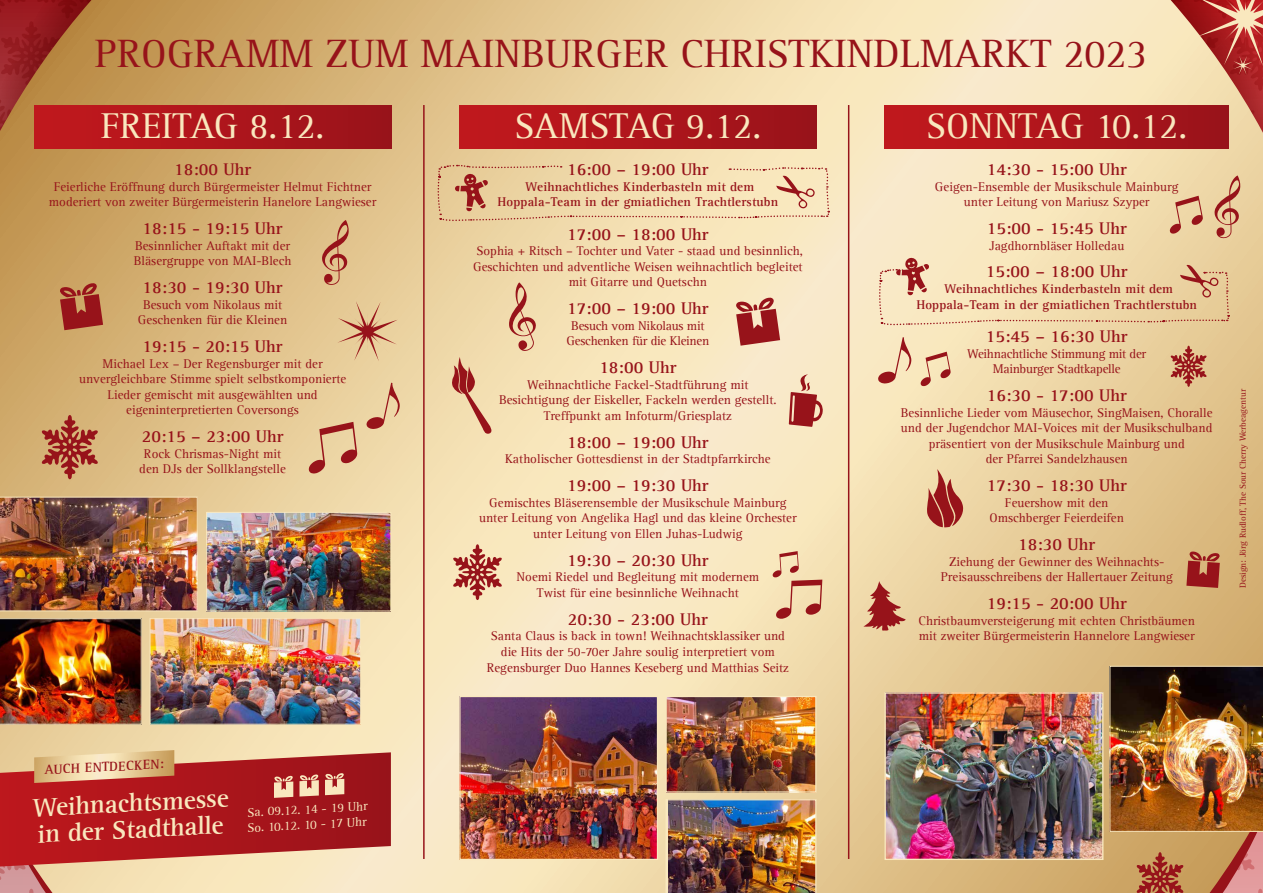
<style>
.page{position:relative;width:1263px;height:893px;background:#fff}
.page>*{position:absolute;margin:0;border:0;box-sizing:border-box;transform-origin:0 0}
.t1{font:40.5px "Agfa Rotis Serif";color:#97131a}
.t2{font:36.75px "Agfa Rotis Serif";color:#f9e8be}
.t3{font:700 26.4px/26.4px "Agfa Rotis Serif";color:#f9e8be}
.t4{font:700 17.4px "Agfa Rotis Serif";color:#97131a}
.t5{font:700 13.5px "Agfa Rotis Serif";color:#97131a}
.t6{font:13.05px/15.6px "Agfa Rotis Serif";color:#97131a;text-align:center}
.t7{font:700 13.05px/15.6px "Agfa Rotis Serif";letter-spacing:.01em;color:#97131a;text-align:center}
.t8{font:13.05px/15.6px "Agfa Rotis Serif";letter-spacing:-.02em;color:#97131a;text-align:center}
.t9{font:12.9px/15.5px "Agfa Rotis Serif";color:#f9e8be}
.t10{font:9px "Agfa Rotis Serif";color:#97131a}
</style>
<div class="page">
<img style="left:0;top:0;width:1263px;height:893px">
<h1 class="t1" style="left:95px;top:31px;width:1054px">PROGRAMM ZUM MAINBURGER CHRISTKINDLMARKT 2023</h1>
<h2 class="t2" style="left:101px;top:105px;width:225px">FREITAG 8.12.</h2>
<h2 class="t2" style="left:514px;top:105px;width:248px">SAMSTAG 9.12.</h2>
<h2 class="t2" style="left:926px;top:105px;width:262px">SONNTAG 10.12.</h2>
<h3 class="t4" style="left:174px;top:159px;width:79px">18:00 Uhr</h3>
<p class="t6" style="left:49px;top:179px;width:329px">Feierliche Eröffnung durch Bürgermeister Helmut Fichtner moderiert von zweiter Bürgermeisterin Hanelore Langwieser</p>
<h3 class="t4" style="left:143px;top:218px;width:141px">18:15 - 19:15 Uhr</h3>
<p class="t6" style="left:134px;top:238px;width:159px;text-align:left">Besinnlicher Auftakt mit der<br>Bläsergruppe von MAI-Blech</p>
<h3 class="t4" style="left:143px;top:277px;width:141px">18:30 - 19:30 Uhr</h3>
<p class="t6" style="left:138px;top:297px;width:151px">Besuch vom Nikolaus mit<br>Geschenken für die Kleinen</p>
<h3 class="t4" style="left:143px;top:336px;width:141px">19:15 - 20:15 Uhr</h3>
<p class="t6" style="left:79px;top:356px;width:269px">Michael Lex – Der Regensburger mit der unvergleichbare Stimme spielt selbstkomponierte Lieder gemischt mit ausgewählten und eigeninterpretierten Coversongs</p>
<h3 class="t4" style="left:142px;top:426px;width:143px">20:15 – 23:00 Uhr</h3>
<p class="t6" style="left:139px;top:446px;width:148px">Rock Chrismas-Night mit den DJs der Sollklangstelle</p>
<h3 class="t4" style="left:567px;top:159px;width:143px">16:00 – 19:00 Uhr</h3>
<p class="t7" style="left:497px;top:179px;width:282px">Weihnachtliches Kinderbasteln mit dem<br>Hoppala-Team in der gmiatlichen Trachtlerstubn</p>
<h3 class="t4" style="left:567px;top:224px;width:143px">17:00 – 18:00 Uhr</h3>
<p class="t6" style="left:473px;top:244px;width:331px">Sophia + Ritsch – Tochter und Vater - staad und besinnlich,<br>Geschichten und adventliche Weisen weihnachtlich begleitet mit Gitarre und Quetschn</p>
<h3 class="t4" style="left:567px;top:298px;width:143px">17:00 – 19:00 Uhr</h3>
<p class="t8" style="left:566px;top:318px;width:144px">Besuch vom Nikolaus mit<br>Geschenken für die Kleinen</p>
<h3 class="t4" style="left:599px;top:357px;width:79px">18:00 Uhr</h3>
<p class="t6" style="left:499px;top:377px;width:279px">Weihnachtliche Fackel-Stadtführung mit<br>Besichtigung der Eiskeller, Fackeln werden gestellt.<br>Treffpunkt am Infoturm/Griesplatz</p>
<h3 class="t4" style="left:567px;top:432px;width:143px">18:00 – 19:00 Uhr</h3>
<p class="t6" style="left:505px;top:452px;width:267px">Katholischer Gottesdienst in der Stadtpfarrkirche</p>
<h3 class="t4" style="left:567px;top:475px;width:143px">19:00 – 19:30 Uhr</h3>
<p class="t6" style="left:479px;top:495px;width:319px">Gemischtes Bläserensemble der Musikschule Mainburg unter Leitung von Angelika Hagl und das kleine Orchester unter Leitung von Ellen Juhas-Ludwig</p>
<h3 class="t4" style="left:567px;top:550px;width:143px">19:30 – 20:30 Uhr</h3>
<p class="t6" style="left:517px;top:570px;width:244px">Noemi Riedel und Begleitung mit modernem<br>Twist für eine besinnliche Weihnacht</p>
<h3 class="t4" style="left:568px;top:609px;width:141px">20:30 - 23:00 Uhr</h3>
<p class="t6" style="left:487px;top:629px;width:304px">Santa Claus is back in town! Weihnachtsklassiker und die Hits der 50-70er Jahre soulig interpretiert vom<br>Regensburger Duo Hannes Keseberg und Matthias Seitz</p>
<h3 class="t4" style="left:987px;top:159px;width:141px">14:30 - 15:00 Uhr</h3>
<p class="t6" style="left:935px;top:179px;width:245px">Geigen-Ensemble der Musikschule Mainburg unter Leitung von Mariusz Szyper</p>
<h3 class="t4" style="left:987px;top:218px;width:141px">15:00 - 15:45 Uhr</h3>
<p class="t6" style="left:989px;top:238px;width:137px">Jagdhornbläser Holledau</p>
<h3 class="t4" style="left:986px;top:261px;width:143px">15:00 – 18:00 Uhr</h3>
<p class="t7" style="left:916px;top:281px;width:282px">Weihnachtliches Kinderbasteln mit dem<br>Hoppala-Team in der gmiatlichen Trachtlerstubn</p>
<h3 class="t4" style="left:986px;top:326px;width:143px">15:45 – 16:30 Uhr</h3>
<p class="t8" style="left:967px;top:346px;width:180px">Weihnachtliche Stimmung mit der<br>Mainburger Stadtkapelle</p>
<h3 class="t4" style="left:987px;top:385px;width:141px">16:30 - 17:00 Uhr</h3>
<p class="t6" style="left:901px;top:405px;width:313px">Besinnliche Lieder vom Mäusechor, SingMaisen, Choralle und der Jugendchor MAI-Voices mit der Musikschulband präsentiert von der Musikschule Mainburg und<br>der Pfarrei Sandelzhausen</p>
<h3 class="t4" style="left:987px;top:475px;width:141px">17:30 - 18:30 Uhr</h3>
<p class="t6" style="left:989px;top:495px;width:136px">Feuershow mit den<br>Omschberger Feierdeifen</p>
<h3 class="t4" style="left:1018px;top:534px;width:79px">18:30 Uhr</h3>
<p class="t6" style="left:941px;top:554px;width:233px">Ziehung der Gewinner des Weihnachts-<br>Preisausschreibens der Hallertauer Zeitung</p>
<h3 class="t4" style="left:987px;top:593px;width:141px">19:15 - 20:00 Uhr</h3>
<p class="t6" style="left:918px;top:613px;width:278px;text-align:left">Christbaumversteigerung mit echten Christbäumen mit zweiter Bürgermeisterin Hannelore Langwieser</p>
<p class="t10" style="left:1238px;top:588px;width:201px;rotate:-90deg">Design: Jörg Rudloff, The Sour Cherry Werbeagentur</p>
<p class="t5" style="left:44px;top:762px;width:121px;rotate:-3deg">AUCH ENTDECKEN:</p>
<h3 class="t3" style="left:31px;top:795px;width:198px;rotate:-3deg">Weihnachtsmesse in der Stadthalle</h3>
<p class="t9" style="left:246px;top:805px;width:123px;rotate:-3deg">Sa. 09.12. 14 - 19 Uhr<br>So. 10.12. 10 - 17 Uhr</p>
</div>
